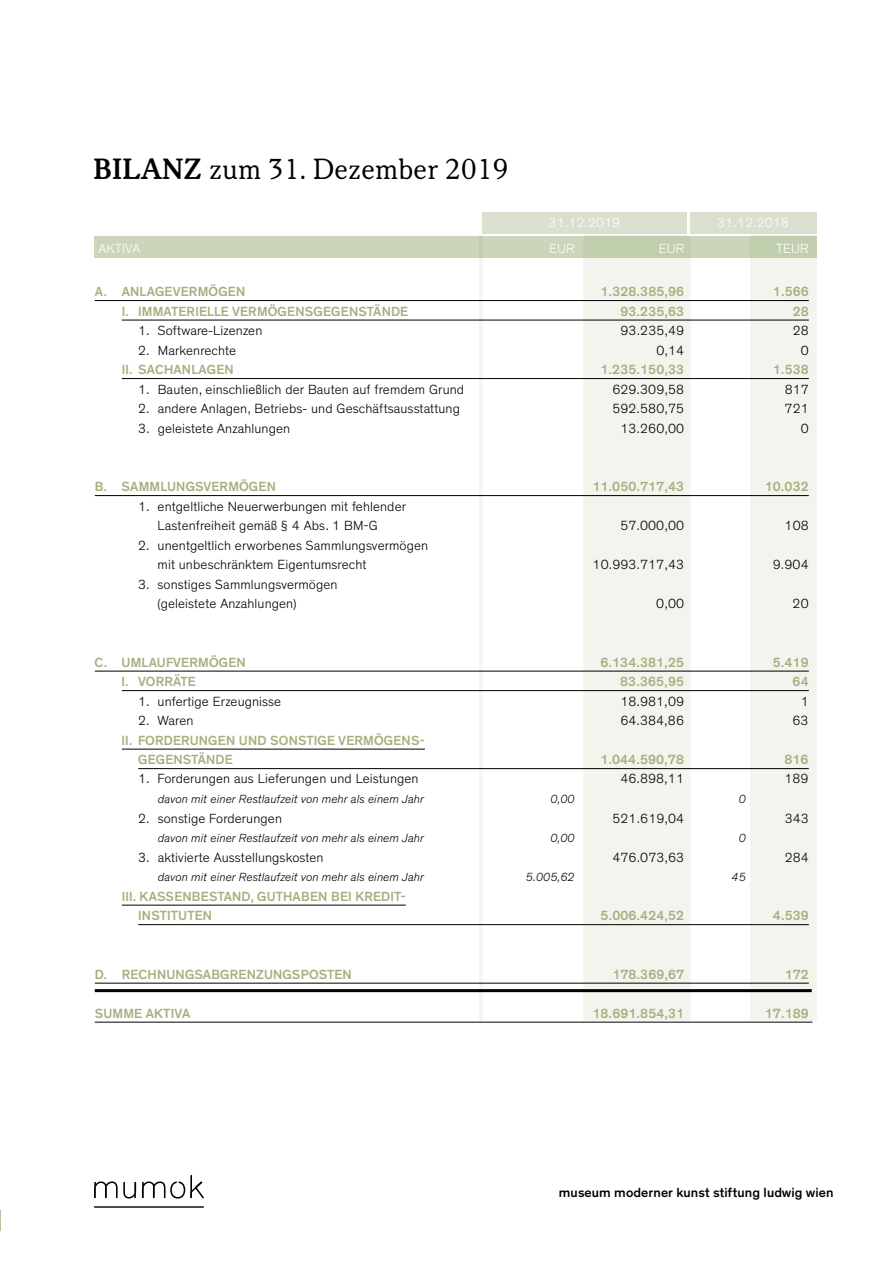
<style>
.page{position:relative;width:893px;height:1263px;background:#fff}
.page>*{position:absolute;margin:0;border:0;box-sizing:border-box;transform-origin:0 0}
.t1{font:31.5px "Korpus A";letter-spacing:.005em;color:#000}
.t2{font:300 13.5px/19.5px "Theinhardt";letter-spacing:.005em;color:#000}
.t3{font:500 13.5px/19.5px "Theinhardt";letter-spacing:.01em;color:#a2b17f}
.t4{font:500 13.5px "Theinhardt";letter-spacing:.005em;color:#000}
.t5{font:300 13.5px "Theinhardt";letter-spacing:.005em;color:#fff}
.t6{font:italic 300 12px "Theinhardt";letter-spacing:.005em;color:#000}
.s1{font-family:"Korpus C"}
</style>
<div class="page">
<div style="left:479px;top:236px;width:338px;height:785px;background:#f2f4ed"></div>
<div style="left:690px;top:235px;width:60px;height:787px;background:#fff"></div>
<div style="left:482px;top:235px;width:101px;height:791px;background:#fff"></div>
<div style="left:94px;top:236px;width:722px;height:21px;background:#cad5b9"></div>
<div style="left:482px;top:212px;width:334px;height:22px;background:#dae0cd"></div>
<hr style="left:687px;top:208px;width:3px;height:28px;background:#fff">
<svg style="left:94px;top:1181px;width:42px;height:17px"></svg>
<svg style="left:142px;top:1175px;width:62px;height:23px"></svg>
<svg style="left:94px;top:1206px;width:110px;height:2px"></svg>
<hr style="left:95px;top:300px;width:714px;height:1px;background:#000">
<hr style="left:122px;top:320px;width:687px;height:1px;background:#000">
<hr style="left:122px;top:378px;width:687px;height:1px;background:#000">
<hr style="left:95px;top:495px;width:714px;height:1px;background:#000">
<hr style="left:95px;top:671px;width:714px;height:1px;background:#000">
<hr style="left:122px;top:690px;width:687px;height:1px;background:#000">
<hr style="left:122px;top:749px;width:303px;height:1px;background:#000">
<hr style="left:138px;top:768px;width:671px;height:1px;background:#000">
<hr style="left:122px;top:905px;width:284px;height:1px;background:#000">
<hr style="left:138px;top:924px;width:671px;height:1px;background:#000">
<hr style="left:95px;top:983px;width:714px;height:1px;background:#000">
<hr style="left:95px;top:989px;width:717px;height:3px;background:#000">
<hr style="left:95px;top:1022px;width:717px;height:1px;background:#000">
<svg style="left:0;top:1210px;width:1px;height:21px"></svg>
<h1 class="t1" style="left:94px;top:151px;width:416px"><span class="s1">BILANZ</span> zum 31. Dezember 2019</h1>
<p class="t5" style="left:549px;top:215px;width:73px">31.12.2019</p>
<p class="t5" style="left:717px;top:215px;width:73px">31.12.2018</p>
<p class="t5" style="left:99px;top:240px;width:43px">Aktiva</p>
<p class="t5" style="left:549px;top:240px;width:10px">EUR</p>
<p class="t5" style="left:659px;top:240px;width:19px">EUR</p>
<p class="t5" style="left:776px;top:240px;width:15px">TEUR</p>
<p class="t3" style="left:95px;top:282px;width:152px">A. ANLAGEVERMÖGEN</p>
<p class="t3" style="left:601px;top:282px;width:85px">1.328.385,96</p>
<p class="t3" style="left:773px;top:282px;width:37px">1.566</p>
<p class="t3" style="left:122px;top:301px;width:288px">I. I MMATERIELLE VERMÖGENSGEGENSTÄNDE</p>
<p class="t3" style="left:620px;top:301px;width:65px">93.235,63</p>
<p class="t3" style="left:793px;top:301px;width:18px">28</p>
<p class="t2" style="left:138px;top:321px;width:126px">1. Software-Lizenzen</p>
<p class="t2" style="left:620px;top:321px;width:65px">93.235,49</p>
<p class="t2" style="left:793px;top:321px;width:18px">28</p>
<p class="t2" style="left:138px;top:340px;width:100px">2. Markenrechte</p>
<p class="t2" style="left:656px;top:340px;width:29px">0,14</p>
<p class="t2" style="left:801px;top:340px;width:9px">0</p>
<p class="t3" style="left:122px;top:360px;width:114px">II . SACHANLAGEN</p>
<p class="t3" style="left:600px;top:360px;width:85px">1.235.150,33</p>
<p class="t3" style="left:773px;top:360px;width:37px">1.538</p>
<p class="t2" style="left:138px;top:379px;width:327px">1. Bauten, einschließlich der Bauten auf fremdem Grund</p>
<p class="t2" style="left:612px;top:379px;width:73px">629.309,58</p>
<p class="t2" style="left:785px;top:379px;width:26px">817</p>
<p class="t2" style="left:138px;top:399px;width:323px">2. andere Anlagen, Betriebs- und Geschäftsausstattung</p>
<p class="t2" style="left:612px;top:399px;width:73px">592.580,75</p>
<p class="t2" style="left:785px;top:399px;width:26px">721</p>
<p class="t2" style="left:138px;top:418px;width:154px">3. geleistete Anzahlungen</p>
<p class="t2" style="left:620px;top:418px;width:65px">13.260,00</p>
<p class="t2" style="left:801px;top:418px;width:9px">0</p>
<p class="t3" style="left:95px;top:477px;width:183px">B. SAMMLUNGSVERMÖGEN</p>
<p class="t3" style="left:592px;top:477px;width:93px">11.050.717,43</p>
<p class="t3" style="left:765px;top:477px;width:45px">10.032</p>
<p class="t2" style="left:138px;top:496px;width:269px">1. entgeltliche Neuerwerbungen mit fehlender</p>
<p class="t2" style="left:95px;top:516px;width:19px">L</p>
<p class="t2" style="left:165px;top:516px;width:214px">astenfreiheit gemäß § 4 Abs. 1 BM-G</p>
<p class="t2" style="left:620px;top:516px;width:65px">57.000,00</p>
<p class="t2" style="left:785px;top:516px;width:26px">108</p>
<p class="t2" style="left:158px;top:535px;width:272px;text-indent:-19px">2. unentgeltlich erworbenes Sammlungsvermögen mit unbeschränktem Eigentumsrecht</p>
<p class="t2" style="left:593px;top:555px;width:93px">10.993.717,43</p>
<p class="t2" style="left:773px;top:555px;width:37px">9.904</p>
<p class="t2" style="left:158px;top:574px;width:181px;text-indent:-19px">3. sonstiges Sammlungsvermögen (geleistete Anzahlungen)</p>
<p class="t2" style="left:656px;top:594px;width:29px">0,00</p>
<p class="t2" style="left:793px;top:594px;width:18px">20</p>
<p class="t3" style="left:95px;top:652px;width:153px">C. U MLAUFVERMÖGEN</p>
<p class="t3" style="left:600px;top:652px;width:85px">6.134.381,25</p>
<p class="t3" style="left:773px;top:652px;width:37px">5.419</p>
<p class="t3" style="left:122px;top:672px;width:76px">I. VORRÄTE</p>
<p class="t3" style="left:620px;top:672px;width:65px">83.365,95</p>
<p class="t3" style="left:793px;top:672px;width:18px">64</p>
<p class="t2" style="left:138px;top:691px;width:145px">1. unfertige Erzeugnisse</p>
<p class="t2" style="left:620px;top:691px;width:65px">18.981,09</p>
<p class="t2" style="left:801px;top:691px;width:9px">1</p>
<p class="t2" style="left:138px;top:711px;width:57px">2. Waren</p>
<p class="t2" style="left:620px;top:711px;width:65px">64.384,86</p>
<p class="t2" style="left:793px;top:711px;width:18px">63</p>
<p class="t3" style="left:138px;top:730px;width:288px;text-indent:-16px">II . FORDERUNGEN UND SONSTIGE VERMÖGENS-<br>GEGENSTÄNDE</p>
<p class="t3" style="left:600px;top:750px;width:85px">1.044.590,78</p>
<p class="t3" style="left:784px;top:750px;width:26px">816</p>
<p class="t2" style="left:138px;top:769px;width:282px">1. Forderungen aus Lieferungen und Leistungen</p>
<p class="t2" style="left:620px;top:769px;width:65px">46.898,11</p>
<p class="t2" style="left:784px;top:769px;width:26px">189</p>
<p class="t6" style="left:158px;top:792px;width:268px">davon mit einer Restlaufzeit von mehr als einem Jahr</p>
<p class="t6" style="left:550px;top:792px;width:26px">0,00</p>
<p class="t6" style="left:739px;top:792px;width:9px">0</p>
<p class="t2" style="left:138px;top:808px;width:145px">2. sonstige Forderungen</p>
<p class="t2" style="left:612px;top:808px;width:73px">521.619,04</p>
<p class="t2" style="left:785px;top:808px;width:26px">343</p>
<p class="t6" style="left:158px;top:831px;width:268px">davon mit einer Restlaufzeit von mehr als einem Jahr</p>
<p class="t6" style="left:550px;top:831px;width:26px">0,00</p>
<p class="t6" style="left:739px;top:831px;width:9px">0</p>
<p class="t2" style="left:138px;top:847px;width:187px">3. aktivierte Ausstellungskosten</p>
<p class="t2" style="left:612px;top:847px;width:73px">476.073,63</p>
<p class="t2" style="left:785px;top:847px;width:26px">284</p>
<p class="t6" style="left:158px;top:870px;width:268px">davon mit einer Restlaufzeit von mehr als einem Jahr</p>
<p class="t6" style="left:526px;top:870px;width:50px">5.005,62</p>
<p class="t6" style="left:732px;top:870px;width:16px">45</p>
<p class="t3" style="left:138px;top:886px;width:269px;text-indent:-16px">III . KASSENBESTAND, GUTHABEN BEI KREDIT-<br>INSTITUTEN</p>
<p class="t3" style="left:601px;top:906px;width:85px">5.006.424,52</p>
<p class="t3" style="left:773px;top:906px;width:37px">4.539</p>
<p class="t3" style="left:95px;top:964px;width:259px">D. RECHNUNGSABGRENZUNGSPOSTEN</p>
<p class="t3" style="left:612px;top:964px;width:73px">178.369,67</p>
<p class="t3" style="left:785px;top:964px;width:26px">172</p>
<p class="t3" style="left:95px;top:1003px;width:11px">SUMME</p>
<p class="t3" style="left:146px;top:1003px;width:8px">AKTI</p>
<p class="t3" style="left:174px;top:1003px;width:11px">VA</p>
<p class="t3" style="left:592px;top:1003px;width:93px">18.691.854,31</p>
<p class="t3" style="left:765px;top:1003px;width:45px">17.189</p>
<p class="t4" style="left:559px;top:1184px;width:276px">MUSEUM MODERNER KUNST STIFTUNG LUDWIG WIEN</p>
</div>
